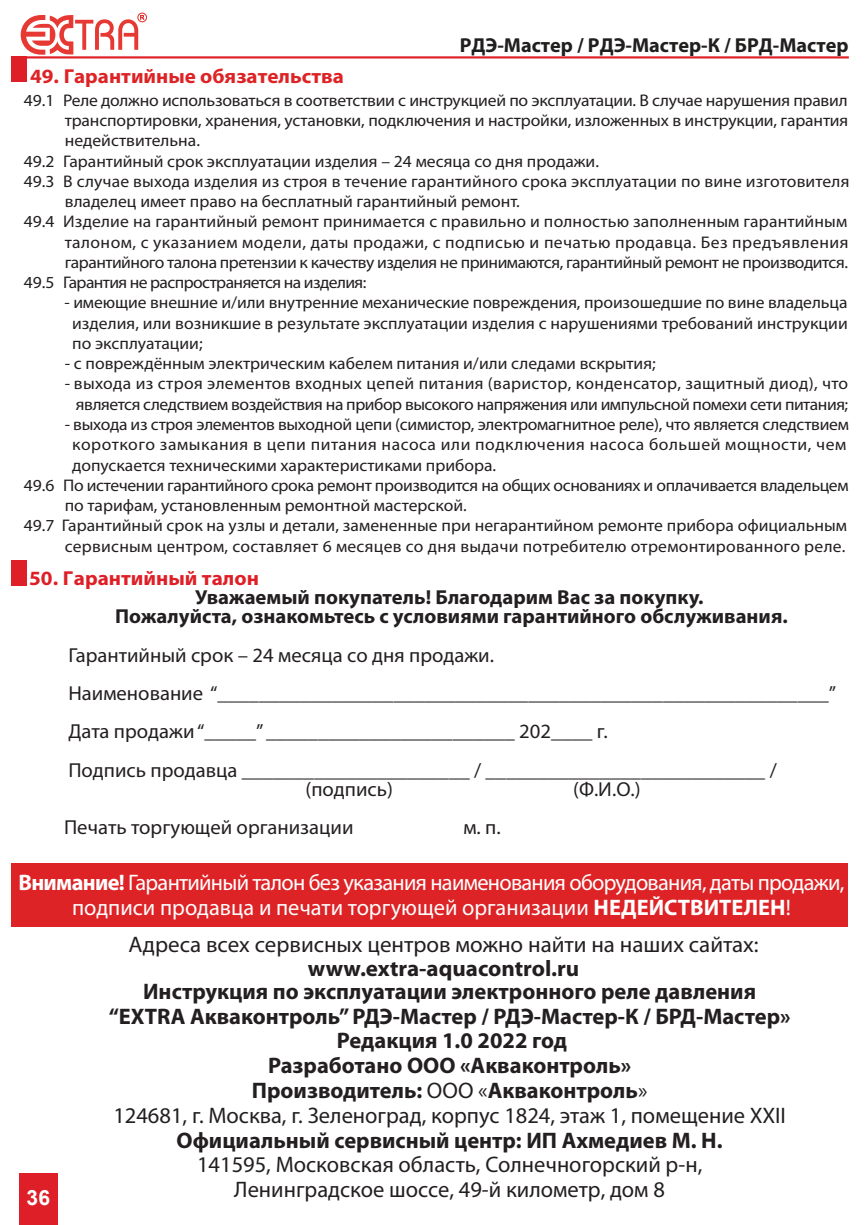
<style>
.page{position:relative;width:868px;height:1225px;background:#fff}
.page>*{position:absolute;margin:0;border:0;box-sizing:border-box;transform-origin:0 0}
.t1{font:700 22.5px/24.8px "Myriad Pro";color:#231f20;text-align:center}
.t2{font:22.5px/24.8px "Myriad Pro";color:#231f20;text-align:center}
.t3{font:22.5px/24.8px "Myriad Pro";letter-spacing:-.03em;color:#fff;text-align:center}
.t4{font:700 20.93px "Arial";color:#fff}
.t5{font:20.25px/38.2px "Myriad Pro";color:#231f20}
.t6{font:700 20.25px/19.1px "Myriad Pro";color:#231f20;text-align:center}
.t7{font:700 20.25px "Myriad Pro";color:#211e1e}
.t8{font:700 20.25px "Myriad Pro";color:#dd2326;scale:1.04 1}
.t9{font:700 20.25px "Myriad Pro";color:#de1f27;scale:1.05 1}
.t10{font:16.88px/20.2px "Myriad Pro";color:#231f20;text-align:justify;scale:1.04 1}
.t11{font:16.88px/20.2px "Myriad Pro";letter-spacing:-.02em;color:#231f20;text-align:right;scale:1.04 1}
.t12{font:16.88px "Myriad Pro";letter-spacing:-.025em;color:#231f20;scale:1.04 1}
.t13{font:16.88px "Myriad Pro";letter-spacing:.025em;color:#231f20;scale:1.04 1}
.t14{font:16.88px "Myriad Pro";letter-spacing:.03em;color:#231f20;scale:1.04 1}
.t15{font:16.88px "Myriad Pro";letter-spacing:-.035em;color:#231f20;scale:1.04 1}
.s1{color:#fff}
.s2{font-weight:700}
.s3{font-weight:400}
</style>
<div class="page">
<div style="left:11px;top:57px;width:16px;height:25px;background:#de1f27"></div>
<div style="left:11px;top:560px;width:16px;height:26px;background:#de1f27"></div>
<div style="left:11px;top:863px;width:837px;height:63px;background:#dd2326"></div>
<div style="left:19px;top:1174px;width:38px;height:51px;background:#de1f27"></div>
<svg style="left:21px;top:13px;width:126px;height:42px"></svg>
<hr style="left:19px;top:56px;width:829px;height:2px;background:#de1f27">
<p class="t7" style="left:460px;top:32px;width:390px">РДЭ-Мастер / РДЭ-Мастер-К / БРД-Мастер</p>
<p class="t8" style="left:30px;top:63px;width:303px">49. Гарантийные обязательства</p>
<p class="t10" style="left:24px;top:90px;width:793px">49.1 <span class="s1">(</span>Реле должно использоваться в соответствии с инструкцией по эксплуатации. В случае нарушения правил</p>
<p class="t10" style="left:65px;top:110px;width:754px">транспортировки, хранения, установки, подключения и настройки, изложенных в инструкции, гарантия</p>
<p class="t10" style="left:65px;top:130px;width:131px">недействительна.</p>
<p class="t10" style="left:24px;top:151px;width:554px">49.2 <span class="s1">(</span>Гарантийный срок эксплуатации изделия – 24 месяца со дня продажи.</p>
<p class="t10" style="left:24px;top:171px;width:795px">49.3 <span class="s1">(</span>В случае выхода изделия из строя в течение гарантийного срока эксплуатации по вине изготовителя</p>
<p class="t10" style="left:65px;top:191px;width:439px">владелец имеет право на бесплатный гарантийный ремонт.</p>
<p class="t10" style="left:24px;top:211px;width:793px">49.4<span class="s1">(</span> Изделие на гарантийный ремонт принимается с правильно и полностью заполненным гарантийным</p>
<p class="t13" style="left:65px;top:232px;width:755px">талоном, с указанием модели, даты продажи, с подписью и печатью продавца. Без предъявления</p>
<p class="t12" style="left:65px;top:252px;width:754px">гарантийного талона претензии к качеству изделия не принимаются, гарантийный ремонт не производится.</p>
<p class="t15" style="left:24px;top:272px;width:331px">49.5<span class="s1">(</span> Гарантия не распространяется на изделия:</p>
<p class="t10" style="left:72px;top:292px;width:747px;text-indent:-8px">- имеющие внешние и/или внутренние механические повреждения, произошедшие по вине владельца изделия, или возникшие в результате эксплуатации изделия с нарушениями требований инструкции по эксплуатации;</p>
<p class="t10" style="left:65px;top:353px;width:569px">- с повреждённым электрическим кабелем питания и/или следами вскрытия;</p>
<p class="t11" style="left:65px;top:373px;width:754px">- выхода из строя элементов входных цепей питания (варистор, конденсатор, защитный диод), что является следствием воздействия на прибор высокого напряжения или импульсной помехи сети питания;</p>
<p class="t10" style="left:65px;top:414px;width:755px">- выхода из строя элементов выходной цепи (симистор, электромагнитное реле), что является следствием</p>
<p class="t14" style="left:72px;top:434px;width:745px">короткого замыкания в цепи питания насоса или подключения насоса большей мощности, чем</p>
<p class="t10" style="left:72px;top:454px;width:409px">допускается техническими характеристиками прибора.</p>
<p class="t11" style="left:24px;top:475px;width:794px">49.6<span class="s1">(</span> По истечении гарантийного срока ремонт производится на общих основаниях и оплачивается владельцем</p>
<p class="t10" style="left:65px;top:495px;width:388px">по тарифам, установленным ремонтной мастерской.</p>
<p class="t10" style="left:24px;top:515px;width:793px">49.7 Гарантийный срок на узлы и детали, замененные при негарантийном ремонте прибора официальным</p>
<p class="t10" style="left:65px;top:535px;width:752px">сервисным центром, составляет 6 месяцев со дня выдачи потребителю отремонтированного реле.</p>
<p class="t9" style="left:29px;top:565px;width:220px">50. Гарантийный талон</p>
<p class="t6" style="left:115px;top:587px;width:674px">Уважаемый покупатель! Благодарим Вас за покупку.<br>Пожалуйста, ознакомьтесь с условиями гарантийного обслуживания.</p>
<p class="t5" style="left:68px;top:635px;width:769px">Гарантийный срок – 24 месяца со дня продажи.<br>Наименование “___________________________________________________________” Дата продажи “_____” ________________________ 202____ г.<br>Подпись продавца ______________________ / ___________________________ /</p>
<p class="t5" style="left:305px;top:769px;width:89px">(подпись)</p>
<p class="t5" style="left:573px;top:769px;width:69px">(Ф.И.О.)</p>
<p class="t5" style="left:64px;top:807px;width:291px">Печать торгующей организации</p>
<p class="t5" style="left:463px;top:807px;width:39px">м. п.</p>
<h1 class="t3" style="left:19px;top:869px;width:827px"><span class="s2">Внимание!</span> Гарантийный талон без указания наименования оборудования, даты продажи, подписи продавца и печати торгующей организации <span class="s2">НЕДЕЙСТВИТЕЛЕН</span>!</h1>
<p class="t4" style="left:27px;top:1182px;width:25px">36</p>
<h1 class="t2" style="left:128px;top:931px;width:631px">Адреса всех сервисных центров можно найти на наших сайтах:</h1>
<h1 class="t1" style="left:308px;top:955px;width:273px">www.extra-aquacontrol.ru</h1>
<p class="t1" style="left:109px;top:978px;width:683px">Инструкция по эксплуатации электронного реле давления “EXTRA Акваконтроль” РДЭ-Мастер / РДЭ-Мастер-К / БРД-Мастер» Редакция 1.0 2022 год<br>Разработано ООО «Акваконтроль»<br>Производитель: <span class="s3">ООО «</span>Акваконтроль<span class="s3">»<br>124681, г. Москва, г. Зеленоград, корпус 1824, этаж 1, помещение XXII</span></p>
<h1 class="t1" style="left:176px;top:1126px;width:547px">Официальный сервисный центр: ИП Ахмедиев М. Н.</h1>
<h1 class="t2" style="left:197px;top:1152px;width:506px">141595, Московская область, Солнечногорский р-н,<br>Ленинградское шоссе, 49-й километр, дом 8</h1>
</div>
